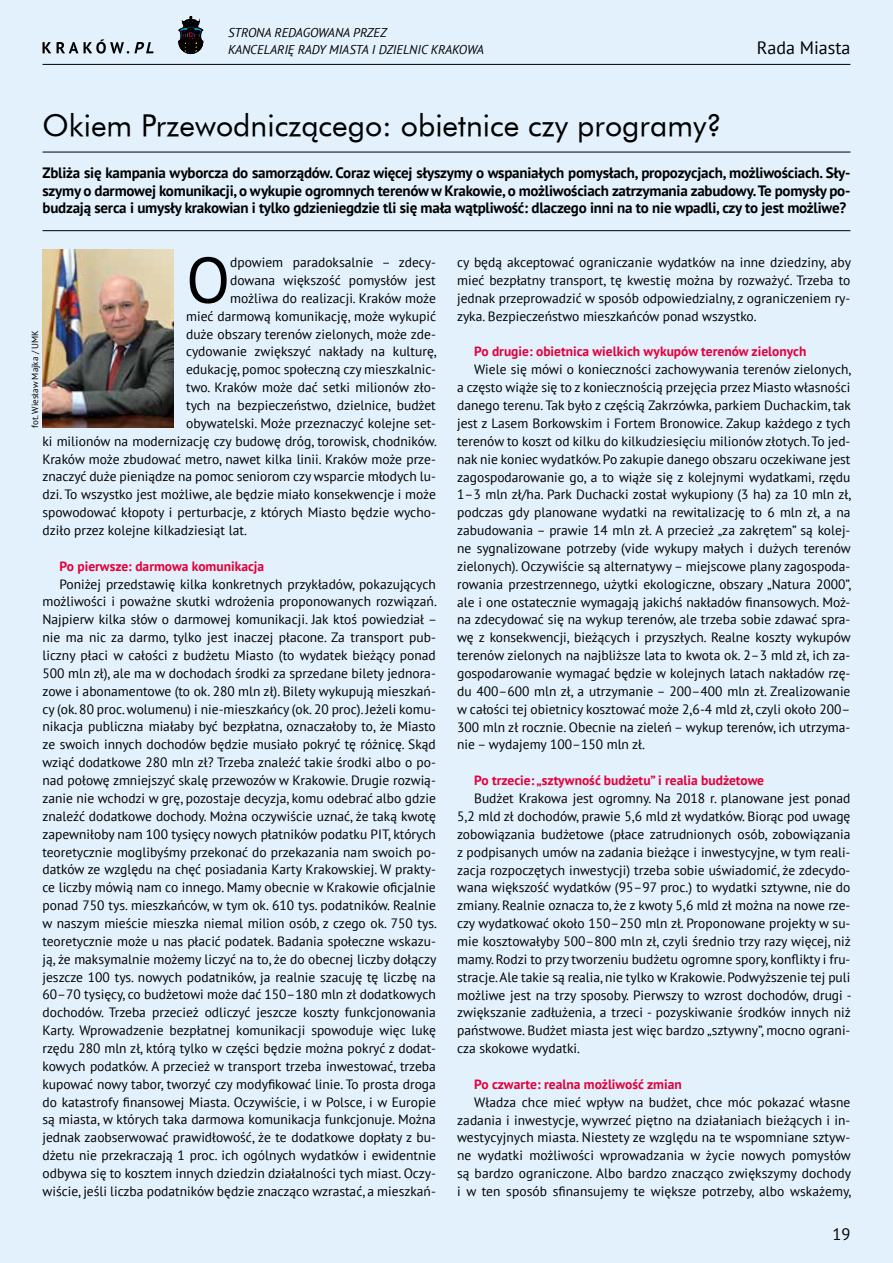
<style>
.page{position:relative;width:893px;height:1263px;background:#e2f1fc}
.page>*{position:absolute;margin:0;border:0;box-sizing:border-box;transform-origin:0 0}
.t1{font:64.5px "PT Sans";color:#000}
.t2{font:29.55px "Futura PL";color:#000}
.t3{font:18px "PT Sans";color:#000}
.t4{font:16.5px "PT Sans";color:#000}
.t5{font:700 15px/17.9px "PT Sans";letter-spacing:-.015em;color:#000;text-align:justify}
.t6{font:13.5px/17.9px "PT Sans";color:#000;text-align:justify}
.t7{font:700 13.5px "PT Sans";color:#e4003a}
.t8{font:italic 12.75px/16.4px "PT Sans";color:#000}
.t9{font:9px "PT Sans";color:#000}
</style>
<div class="page">
<hr style="left:43px;top:64px;width:807px;height:1px;background:#000">
<svg style="left:178px;top:16px;width:26px;height:38px"></svg>
<svg style="left:43px;top:39px;width:111px;height:15px"></svg>
<hr style="left:43px;top:152px;width:807px;height:1px;background:#000">
<hr style="left:43px;top:230px;width:807px;height:1px;background:#000">
<img style="left:43px;top:249px;width:130px;height:179px">
<p class="t8" style="left:228px;top:24px;width:257px">STRONA REDAGOWANA PRZEZ<br>KANCELARIĘ RADY MIASTA I DZIELNIC KRAKOWA</p>
<h2 class="t2" style="left:43px;top:106px;width:681px">Okiem Przewodniczącego: obietnice czy programy?</h2>
<h3 class="t3" style="left:757px;top:36px;width:95px">Rada Miasta</h3>
<p class="t5" style="left:43px;top:163px;width:809px">Zbliża się kampania wyborcza do samorządów. Coraz więcej słyszymy o wspaniałych pomysłach, propozycjach, możliwościach. Sły&shy;szymy o darmowej komunikacji, o wykupie ogromnych terenów w Krakowie, o możliwościach zatrzymania zabudowy. Te pomysły po&shy;budzają serca i umysły krakowian i tylko gdzieniegdzie tli się mała wątpliwość: dlaczego inni na to nie wpadli, czy to jest możliwe?</p>
<h1 class="t1" style="left:186px;top:239px;width:46px">O</h1>
<p class="t6" style="left:230px;top:253px;width:207px">dpowiem paradoksalnie – zdecy-</p>
<p class="t6" style="left:230px;top:271px;width:207px">dowana większość pomysłów jest</p>
<p class="t6" style="left:230px;top:289px;width:207px">możliwa do realizacji. Kraków może</p>
<p class="t6" style="left:186px;top:307px;width:252px">mieć darmową komunikację, może wykupić</p>
<p class="t6" style="left:186px;top:324px;width:251px">duże obszary terenów zielonych, może zde-</p>
<p class="t6" style="left:186px;top:342px;width:252px">cydowanie zwiększyć nakłady na kulturę,</p>
<p class="t6" style="left:186px;top:360px;width:250px">edukację, pomoc społeczną czy mieszkalnic-</p>
<p class="t6" style="left:186px;top:378px;width:251px">two. Kraków może dać setki milionów zło-</p>
<p class="t6" style="left:186px;top:396px;width:251px">tych na bezpieczeństwo, dzielnice, budżet</p>
<p class="t6" style="left:186px;top:414px;width:251px">obywatelski. Może przeznaczyć kolejne set-</p>
<p class="t6" style="left:43px;top:432px;width:396px">ki milionów na modernizację czy budowę dróg, torowisk, chodników.</p>
<p class="t6" style="left:43px;top:450px;width:395px">Kraków może zbudować metro, nawet kilka linii. Kraków może prze-</p>
<p class="t6" style="left:43px;top:467px;width:395px">znaczyć duże pieniądze na pomoc seniorom czy wsparcie młodych lu-</p>
<p class="t6" style="left:43px;top:485px;width:395px">dzi. To wszystko jest możliwe, ale będzie miało konsekwencje i może</p>
<p class="t6" style="left:43px;top:503px;width:395px">spowodować kłopoty i perturbacje, z których Miasto będzie wycho-</p>
<p class="t6" style="left:43px;top:521px;width:206px">dziło przez kolejne kilkadziesiąt lat.</p>
<p class="t7" style="left:60px;top:557px;width:206px">Po pierwsze: darmowa komunikacja</p>
<p class="t6" style="left:43px;top:575px;width:396px;text-indent:17px">Poniżej przedstawię kilka konkretnych przykładów, pokazujących możliwości i poważne skutki wdrożenia proponowanych rozwiązań.<br>Najpierw kilka słów o darmowej komunikacji. Jak ktoś powiedział – nie ma nic za darmo, tylko jest inaczej płacone. Za transport pub&shy;liczny płaci w całości z budżetu Miasto (to wydatek bieżący ponad 500 mln zł), ale ma w dochodach środki za sprzedane bilety jednora&shy;zowe i abonamentowe (to ok. 280 mln zł). Bilety wykupują mieszkań&shy;cy (ok. 80 proc. wolumenu) i nie-mieszkańcy (ok. 20 proc). Jeżeli komu&shy;nikacja publiczna miałaby być bezpłatna, oznaczałoby to, że Miasto ze swoich innych dochodów będzie musiało pokryć tę różnicę. Skąd wziąć dodatkowe 280 mln zł? Trzeba znaleźć takie środki albo o po&shy;nad połowę zmniejszyć skalę przewozów w Krakowie. Drugie rozwią&shy;zanie nie wchodzi w grę, pozostaje decyzja, komu odebrać albo gdzie znaleźć dodatkowe dochody. Można oczywiście uznać, że taką kwotę zapewniłoby nam 100 tysięcy nowych płatników podatku PIT, których teoretycznie moglibyśmy przekonać do przekazania nam swoich po&shy;datków ze względu na chęć posiadania Karty Krakowskiej. W prakty&shy;ce liczby mówią nam co innego. Mamy obecnie w Krakowie oficjalnie ponad 750 tys. mieszkańców, w tym ok. 610 tys. podatników. Realnie w naszym mieście mieszka niemal milion osób, z czego ok. 750 tys. teoretycznie może u nas płacić podatek. Badania społeczne wskazu&shy;ją, że maksymalnie możemy liczyć na to, że do obecnej liczby dołączy jeszcze 100 tys. nowych podatników, ja realnie szacuję tę liczbę na 60–70 tysięcy, co budżetowi może dać 150–180 mln zł dodatkowych dochodów. Trzeba przecież odliczyć jeszcze koszty funkcjonowania Karty. Wprowadzenie bezpłatnej komunikacji spowoduje więc lukę rzędu 280 mln zł, którą tylko w części będzie można pokryć z dodat&shy;kowych podatków. A przecież w transport trzeba inwestować, trzeba kupować nowy tabor, tworzyć czy modyfikować linie. To prosta droga do katastrofy finansowej Miasta. Oczywiście, i w Polsce, i w Europie są miasta, w których taka darmowa komunikacja funkcjonuje. Można jednak zaobserwować prawidłowość, że te dodatkowe dopłaty z bu&shy;dżetu nie przekraczają 1 proc. ich ogólnych wydatków i ewidentnie odbywa się to kosztem innych dziedzin działalności tych miast. Oczy&shy;wiście, jeśli liczba podatników będzie znacząco wzrastać, a mieszkań-</p>
<p class="t9" style="left:29px;top:428px;width:99px;rotate:-90deg">fot. Wiesław Majka / UMK</p>
<p class="t6" style="left:457px;top:253px;width:395px">cy będą akceptować ograniczanie wydatków na inne dziedziny, aby mieć bezpłatny transport, tę kwestię można by rozważyć. Trzeba to jednak przeprowadzić w sposób odpowiedzialny, z ograniczeniem ry&shy;zyka. Bezpieczeństwo mieszkańców ponad wszystko.</p>
<p class="t7" style="left:474px;top:343px;width:334px">Po drugie: obietnica wielkich wykupów terenów zielonych</p>
<p class="t6" style="left:457px;top:360px;width:396px;text-indent:17px">Wiele się mówi o konieczności zachowywania terenów zielonych, a często wiąże się to z koniecznością przejęcia przez Miasto własności danego terenu. Tak było z częścią Zakrzówka, parkiem Duchackim, tak jest z Lasem Borkowskim i Fortem Bronowice. Zakup każdego z tych terenów to koszt od kilku do kilkudziesięciu milionów złotych. To jed&shy;nak nie koniec wydatków. Po zakupie danego obszaru oczekiwane jest zagospodarowanie go, a to wiąże się z kolejnymi wydatkami, rzędu 1–3 mln zł/ha. Park Duchacki został wykupiony (3 ha) za 10 mln zł, podczas gdy planowane wydatki na rewitalizację to 6 mln zł, a na zabudowania – prawie 14 mln zł. A przecież „za zakrętem” są kolej&shy;ne sygnalizowane potrzeby (vide wykupy małych i dużych terenów zielonych). Oczywiście są alternatywy – miejscowe plany zagospoda&shy;rowania przestrzennego, użytki ekologiczne, obszary „Natura 2000”, ale i one ostatecznie wymagają jakichś nakładów finansowych. Moż&shy;na zdecydować się na wykup terenów, ale trzeba sobie zdawać spra&shy;wę z konsekwencji, bieżących i przyszłych. Realne koszty wykupów terenów zielonych na najbliższe lata to kwota ok. 2–3 mld zł, ich za&shy;gospodarowanie wymagać będzie w kolejnych latach nakładów rzę&shy;du 400–600 mln zł, a utrzymanie – 200–400 mln zł. Zrealizowanie w całości tej obietnicy kosztować może 2,6-4 mld zł, czyli około 200– 300 mln zł rocznie. Obecnie na zieleń – wykup terenów, ich utrzyma&shy;nie – wydajemy 100–150 mln zł.</p>
<p class="t7" style="left:474px;top:771px;width:292px">Po trzecie: „sztywność budżetu” i realia budżetowe</p>
<p class="t6" style="left:457px;top:789px;width:396px;text-indent:17px">Budżet Krakowa jest ogromny. Na 2018 r. planowane jest ponad 5,2 mld zł dochodów, prawie 5,6 mld zł wydatków. Biorąc pod uwagę zobowiązania budżetowe (płace zatrudnionych osób, zobowiązania z podpisanych umów na zadania bieżące i inwestycyjne, w tym reali&shy;zacja rozpoczętych inwestycji) trzeba sobie uświadomić, że zdecydo&shy;wana większość wydatków (95–97 proc.) to wydatki sztywne, nie do zmiany. Realnie oznacza to, że z kwoty 5,6 mld zł można na nowe rze&shy;czy wydatkować około 150–250 mln zł. Proponowane projekty w su&shy;mie kosztowałyby 500–800 mln zł, czyli średnio trzy razy więcej, niż mamy. Rodzi to przy tworzeniu budżetu ogromne spory, konflikty i fru&shy;stracje. Ale takie są realia, nie tylko w Krakowie. Podwyższenie tej puli możliwe jest na trzy sposoby. Pierwszy to wzrost dochodów, drugi - zwiększanie zadłużenia, a trzeci - pozyskiwanie środków innych niż państwowe. Budżet miasta jest więc bardzo „sztywny”, mocno ograni&shy;cza skokowe wydatki.</p>
<p class="t7" style="left:474px;top:1075px;width:209px">Po czwarte: realna możliwość zmian</p>
<p class="t6" style="left:457px;top:1093px;width:396px;text-indent:17px">Władza chce mieć wpływ na budżet, chce móc pokazać własne zadania i inwestycje, wywrzeć piętno na działaniach bieżących i in&shy;westycyjnych miasta. Niestety ze względu na te wspomniane sztyw&shy;ne wydatki możliwości wprowadzania w życie nowych pomysłów są bardzo ograniczone. Albo bardzo znacząco zwiększymy dochody i w ten sposób sfinansujemy te większe potrzeby, albo wskażemy,</p>
<p class="t4" style="left:832px;top:1223px;width:19px">19</p>
</div>
